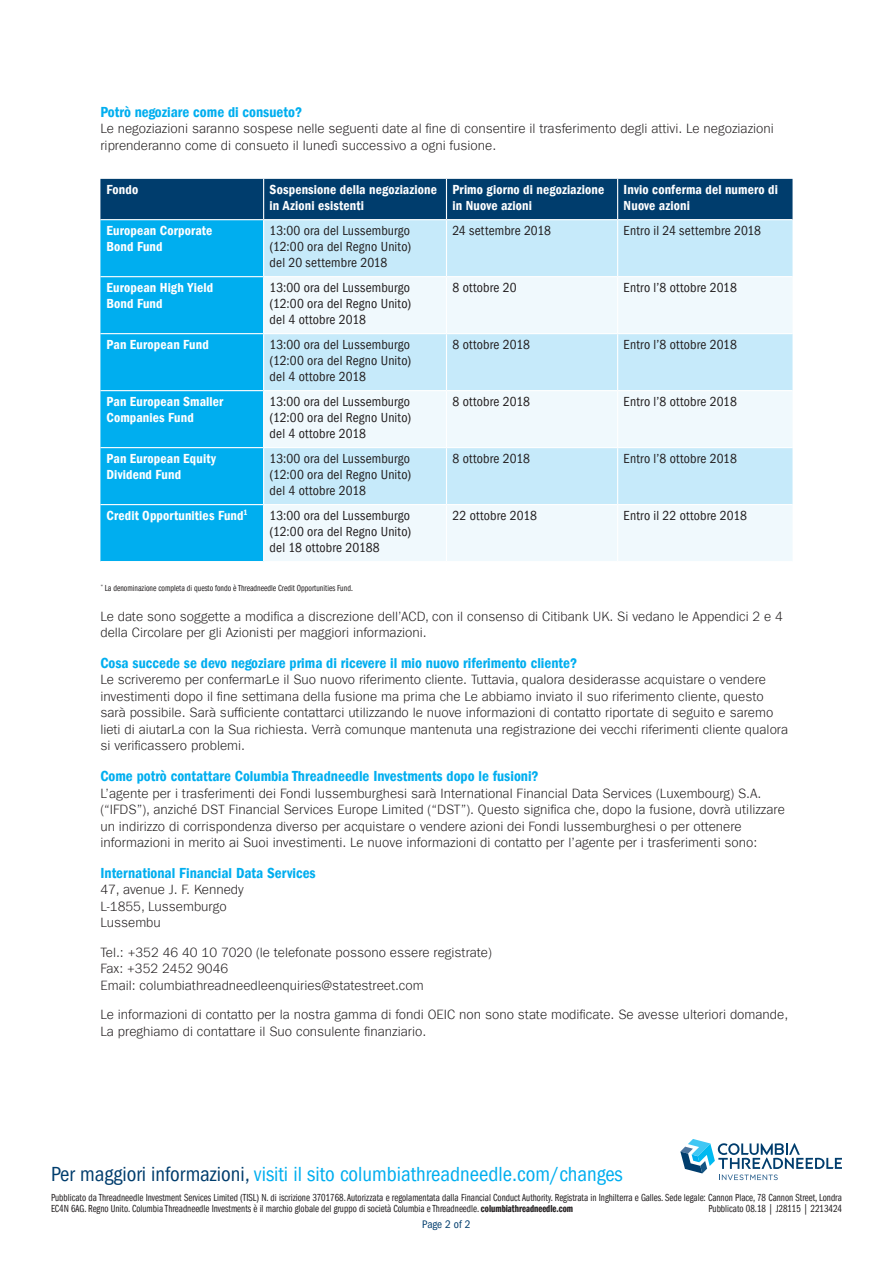
<style>
.page{position:relative;width:893px;height:1263px;background:#fff}
.page>*{position:absolute;margin:0;border:0;box-sizing:border-box;transform-origin:0 0}
.CT-FP_02_1_Header_Bo{font:condensed 21px "ITC Frank Gofor Ameriprise";color:#00aeef}
.CT-FP_02_2_Sub_Heade{font:15px "ITC Frank Gofor Ameriprise Dm Cn";color:#00aeef}
.CT-FP_03_Body{font:300 13.5px/16.5px "ITC Frank Gofor Ameriprise";color:#231f20}
.t1{font:condensed 13.5px/16.2px "ITC Frank Gofor Ameriprise";letter-spacing:.01em;color:#231f20;text-align:justify}
.t2{font:13.5px/16.2px "ITC Frank Gofor Ameriprise Dm Cn";letter-spacing:.01em;color:#fff}
.t3{font:condensed 11.25px "ITC Frank Gofor Ameriprise";letter-spacing:-.015em;color:#003d6d}
.CT-FP_21_Compliance{font:10.5px/11.2px "ITC Frank Gofor Ameriprise Bk Cm";color:#231f20}
.CT-FP_03_Body-2{font:9px "ITC Frank Gofor Ameriprise Bk Cm";color:#231f20}
.s1{color:#003d6d}
.s2{font-family:"ITC Frank Gofor Ameriprise Dm Cm"}
</style>
<div class="page">
<svg style="left:680px;top:1139px;width:162px;height:41px"></svg>
<div style="left:100px;top:179px;width:692px;height:40px;background:#003d6d"></div>
<div style="left:100px;top:220px;width:163px;height:341px;background:#00aeef"></div>
<div style="left:264px;top:220px;width:528px;height:284px;background:#c6eafa"></div>
<svg style="left:264px;top:277px;width:528px;height:170px;fill:#f0f9fd"></svg>
<div style="left:264px;top:505px;width:528px;height:56px;background:#f0f9fd"></div>
<hr style="left:100px;top:276px;width:164px;height:1px;background:#fff">
<hr style="left:264px;top:276px;width:182px;height:1px;background:#fff">
<hr style="left:446px;top:276px;width:172px;height:1px;background:#fff">
<hr style="left:618px;top:276px;width:174px;height:1px;background:#fff">
<hr style="left:100px;top:333px;width:164px;height:1px;background:#fff">
<hr style="left:264px;top:333px;width:182px;height:1px;background:#fff">
<hr style="left:446px;top:333px;width:172px;height:1px;background:#fff">
<hr style="left:618px;top:333px;width:174px;height:1px;background:#fff">
<hr style="left:100px;top:390px;width:164px;height:1px;background:#fff">
<hr style="left:264px;top:390px;width:182px;height:1px;background:#fff">
<hr style="left:446px;top:390px;width:172px;height:1px;background:#fff">
<hr style="left:618px;top:390px;width:174px;height:1px;background:#fff">
<hr style="left:100px;top:447px;width:164px;height:1px;background:#fff">
<hr style="left:264px;top:447px;width:182px;height:1px;background:#fff">
<hr style="left:446px;top:447px;width:172px;height:1px;background:#fff">
<hr style="left:618px;top:447px;width:174px;height:1px;background:#fff">
<hr style="left:100px;top:504px;width:164px;height:1px;background:#fff">
<hr style="left:446px;top:179px;width:1px;height:40px;background:#fff">
<hr style="left:446px;top:220px;width:1px;height:56px;background:#fff">
<hr style="left:446px;top:277px;width:1px;height:56px;background:#fff">
<hr style="left:446px;top:334px;width:1px;height:56px;background:#fff">
<hr style="left:446px;top:391px;width:1px;height:56px;background:#fff">
<hr style="left:446px;top:448px;width:1px;height:56px;background:#fff">
<hr style="left:446px;top:505px;width:1px;height:56px;background:#fff">
<hr style="left:263px;top:179px;width:1px;height:40px;background:#fff">
<hr style="left:617px;top:179px;width:1px;height:40px;background:#fff">
<hr style="left:617px;top:220px;width:1px;height:56px;background:#fff">
<hr style="left:617px;top:277px;width:1px;height:56px;background:#fff">
<hr style="left:617px;top:334px;width:1px;height:56px;background:#fff">
<hr style="left:617px;top:391px;width:1px;height:56px;background:#fff">
<hr style="left:617px;top:448px;width:1px;height:56px;background:#fff">
<hr style="left:617px;top:505px;width:1px;height:56px;background:#fff">
<p class="CT-FP_02_2_Sub_Heade" style="left:100px;top:103px;width:203px">Potrò negoziare come di consueto?</p>
<p class="CT-FP_03_Body" style="left:100px;top:120px;width:675px">Le negoziazioni saranno sospese nelle seguenti date al fine di consentire il trasferimento degli attivi. Le negoziazioni riprenderanno come di consueto il lunedì successivo a ogni fusione.</p>
<p class="t2" style="left:106px;top:182px;width:33px">Fondo</p>
<p class="t2" style="left:270px;top:182px;width:169px">Sospensione della negoziazione in Azioni esistenti</p>
<p class="t2" style="left:452px;top:182px;width:153px">Primo giorno di negoziazione</p>
<p class="t2" style="left:624px;top:182px;width:156px">Invio conferma del numero di<br>Nuove azioni</p>
<p class="t2" style="left:452px;top:198px;width:81px">in Nuove azioni</p>
<p class="t2" style="left:106px;top:222px;width:108px">European Corporate</p>
<p class="t2" style="left:106px;top:239px;width:58px">Bond Fund</p>
<p class="t2" style="left:106px;top:279px;width:108px">European High Yield</p>
<p class="t2" style="left:106px;top:296px;width:58px">Bond Fund</p>
<p class="t1" style="left:270px;top:222px;width:143px">13:00 ora del Lussemburgo (12:00 ora del Regno Unito) del 20 settembre 2018</p>
<p class="t1" style="left:452px;top:222px;width:100px">24 settembre 2018</p>
<p class="t1" style="left:624px;top:222px;width:139px">Entro il 24 settembre 2018</p>
<p class="t1" style="left:270px;top:279px;width:143px">13:00 ora del Lussemburgo (12:00 ora del Regno Unito) del 4 ottobre 2018</p>
<p class="t1" style="left:452px;top:279px;width:66px">8 ottobre 20</p>
<p class="t1" style="left:624px;top:279px;width:115px">Entro l’8 ottobre 2018</p>
<p class="t2" style="left:106px;top:336px;width:104px">Pan European Fund</p>
<p class="t1" style="left:270px;top:336px;width:143px">13:00 ora del Lussemburgo (12:00 ora del Regno Unito) del 4 ottobre 2018</p>
<p class="t1" style="left:452px;top:336px;width:79px">8 ottobre 2018</p>
<p class="t1" style="left:624px;top:336px;width:115px">Entro l’8 ottobre 2018</p>
<p class="t2" style="left:106px;top:393px;width:118px">Pan European Smaller<br>Companies Fund</p>
<p class="t1" style="left:270px;top:393px;width:143px">13:00 ora del Lussemburgo (12:00 ora del Regno Unito) del 4 ottobre 2018</p>
<p class="t1" style="left:452px;top:393px;width:79px">8 ottobre 2018</p>
<p class="t1" style="left:624px;top:393px;width:115px">Entro l’8 ottobre 2018</p>
<p class="t2" style="left:106px;top:450px;width:111px">Pan European Equity</p>
<p class="t2" style="left:106px;top:467px;width:76px">Dividend Fund</p>
<p class="t1" style="left:270px;top:450px;width:143px">13:00 ora del Lussemburgo (12:00 ora del Regno Unito) del 4 ottobre 2018</p>
<p class="t1" style="left:452px;top:450px;width:79px">8 ottobre 2018</p>
<p class="t1" style="left:624px;top:450px;width:115px">Entro l’8 ottobre 2018</p>
<p class="t2" style="left:106px;top:507px;width:143px">Credit Opportunities Fund<sup>1</sup></p>
<p class="t1" style="left:270px;top:507px;width:143px">13:00 ora del Lussemburgo (12:00 ora del Regno Unito) del 18 ottobre 20188</p>
<p class="t1" style="left:452px;top:507px;width:86px">22 ottobre 2018</p>
<p class="t1" style="left:624px;top:507px;width:125px">Entro il 22 ottobre 2018</p>
<p class="CT-FP_03_Body-2" style="left:100px;top:583px;width:254px"><sup>*</sup> La denominazione completa di questo fondo è Threadneedle Credit Opportunities Fund.</p>
<p class="CT-FP_03_Body" style="left:100px;top:608px;width:684px">Le date sono soggette a modifica a discrezione dell’ACD, con il consenso di Citibank UK. Si vedano le Appendici 2 e 4 della Circolare per gli Azionisti per maggiori informazioni.</p>
<p class="CT-FP_02_2_Sub_Heade" style="left:100px;top:654px;width:478px">Cosa succede se devo negoziare prima di ricevere il mio nuovo riferimento cliente?</p>
<p class="CT-FP_03_Body" style="left:100px;top:672px;width:689px">Le scriveremo per confermarLe il Suo nuovo riferimento cliente. Tuttavia, qualora desiderasse acquistare o vendere investimenti dopo il fine settimana della fusione ma prima che Le abbiamo inviato il suo riferimento cliente, questo sarà possibile. Sarà sufficiente contattarci utilizzando le nuove informazioni di contatto riportate di seguito e saremo lieti di aiutarLa con la Sua richiesta. Verrà comunque mantenuta una registrazione dei vecchi riferimenti cliente qualora si verificassero problemi.</p>
<p class="CT-FP_02_2_Sub_Heade" style="left:100px;top:768px;width:440px">Come potrò contattare Columbia Threadneedle Investments dopo le fusioni?</p>
<p class="CT-FP_03_Body" style="left:100px;top:785px;width:686px">L’agente per i trasferimenti dei Fondi lussemburghesi sarà International Financial Data Services (Luxembourg) S.A. (“IFDS”), anziché DST Financial Services Europe Limited (“DST”). Questo significa che, dopo la fusione, dovrà utilizzare un indirizzo di corrispondenza diverso per acquistare o vendere azioni dei Fondi lussemburghesi o per ottenere informazioni in merito ai Suoi investimenti. Le nuove informazioni di contatto per l’agente per i trasferimenti sono:</p>
<p class="CT-FP_02_2_Sub_Heade" style="left:100px;top:864px;width:217px">International Financial Data Services</p>
<p class="CT-FP_03_Body" style="left:100px;top:882px;width:145px">47, avenue J. F. Kennedy<br>L-1855, Lussemburgo<br>Lussembu</p>
<p class="CT-FP_03_Body" style="left:100px;top:944px;width:393px">Tel.: +352 46 40 10 7020 (le telefonate possono essere registrate)<br>Fax: +352 2452 9046<br>Email: columbiathreadneedleenquiries@statestreet.com</p>
<p class="CT-FP_03_Body" style="left:100px;top:1006px;width:689px">Le informazioni di contatto per la nostra gamma di fondi OEIC non sono state modificate. Se avesse ulteriori domande,<br>La preghiamo di contattare il Suo consulente finanziario.</p>
<p class="CT-FP_02_1_Header_Bo" style="left:51px;top:1162px;width:573px"><span class="s1">Per maggiori informazioni,</span> visiti il sito columbiathreadneedle.com/changes</p>
<p class="CT-FP_21_Compliance" style="left:51px;top:1192px;width:792px">Pubblicato da Threadneedle Investment Services Limited (TISL) N. di iscrizione 3701768. Autorizzata e regolamentata dalla Financial Conduct Authority. Registrata in Inghilterra e Galles. Sede legale: Cannon Place, 78 Cannon Street, Londra<br>EC4N 6AG. Regno Unito. Columbia Threadneedle Investments è il marchio globale del gruppo di società Columbia e Threadneedle. <span class="s2">columbiathreadneedle.com</span></p>
<p class="CT-FP_21_Compliance" style="left:708px;top:1203px;width:135px">Pubblicato 08.18 | J28115 | 2213424</p>
<p class="t3" style="left:422px;top:1218px;width:50px">Page 2 of 2</p>
</div>
